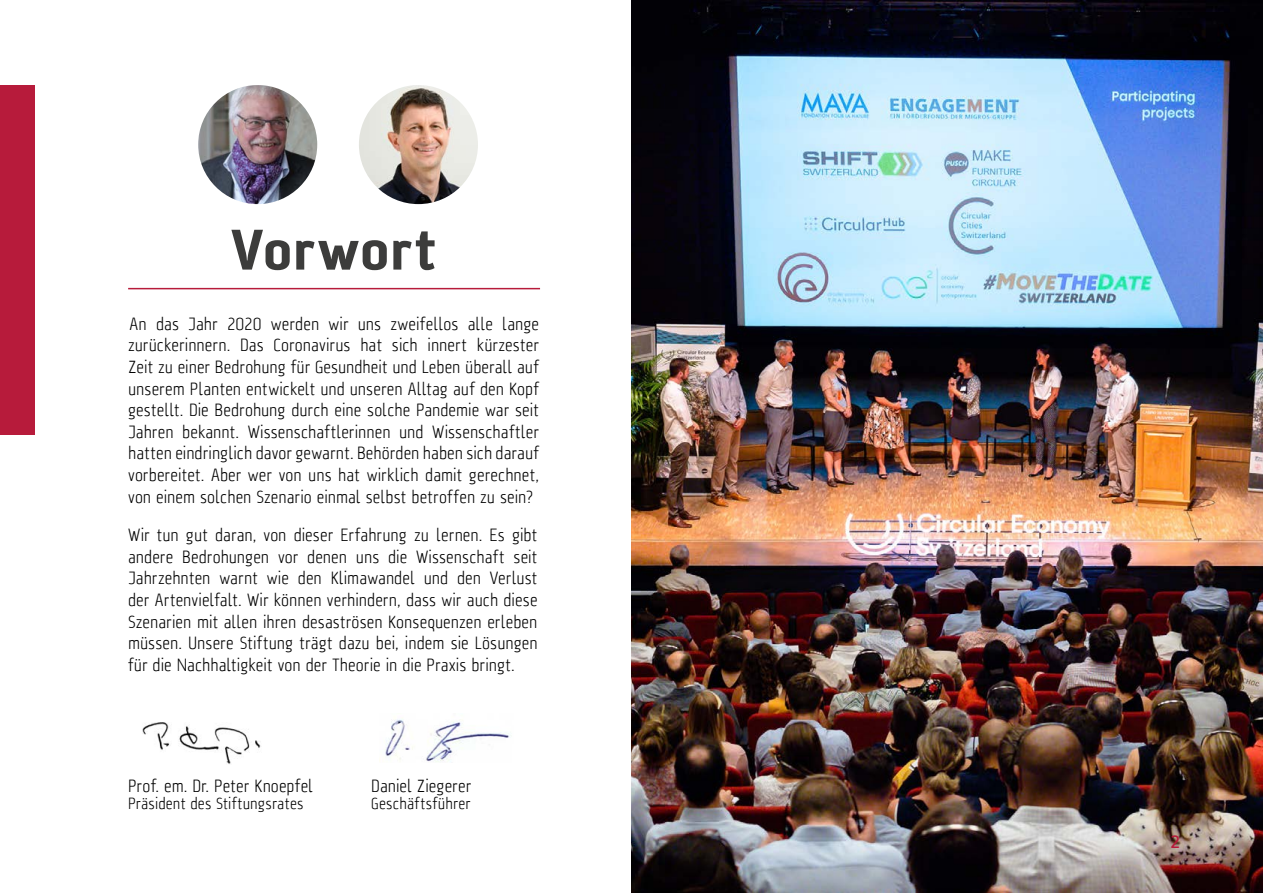
<style>
.page{position:relative;width:1263px;height:893px;background:#fff}
.page>*{position:absolute;margin:0;border:0;box-sizing:border-box;transform-origin:0 0}
.t1{font:900 58.5px "A Asanu";letter-spacing:-.01em;color:#3c3c3b}
.t2{font:300 18px/21.6px "A Asanu";letter-spacing:-.005em;color:#000;text-align:justify}
.t3{font:500 18px "Asap";color:#b71b3b}
.t4{font:300 16.5px "A Asanu";color:#000}
</style>
<div class="page">
<div style="left:0;top:85px;width:34px;height:350px;background:#b71b3b"></div>
<img style="left:631px;top:0;width:632px;height:893px">
<hr style="left:128px;top:288px;width:412px;height:1px;background:#b71b3b">
<img style="left:198px;top:85px;width:119px;height:119px;border-radius:60px">
<img style="left:359px;top:85px;width:119px;height:119px;border-radius:60px">
<img style="left:142px;top:722px;width:119px;height:42px">
<img style="left:379px;top:719px;width:130px;height:43px">
<h1 class="t1" style="left:230px;top:217px;width:208px">Vorwort</h1>
<p class="t2" style="left:128px;top:313px;width:413px">An das Jahr 2020 werden wir uns zweifellos alle lange zurückerinnern. Das Coronavirus hat sich innert kürzester Zeit zu einer Bedrohung für Gesundheit und Leben überall auf unserem Planten entwickelt und unseren Alltag auf den Kopf gestellt. Die Bedrohung durch eine solche Pandemie war seit Jahren bekannt. Wissenschaftlerinnen und Wissenschaftler hatten eindringlich davor gewarnt. Behörden haben sich darauf vorbereitet. Aber wer von uns hat wirklich damit gerechnet, von einem solchen Szenario einmal selbst betroffen zu sein?</p>
<p class="t2" style="left:128px;top:524px;width:411px">Wir tun gut daran, von dieser Erfahrung zu lernen. Es gibt andere Bedrohungen vor denen uns die Wissenschaft seit Jahrzehnten warnt wie den Klimawandel und den Verlust der Artenvielfalt. Wir können verhindern, dass wir auch diese Szenarien mit allen ihren desaströsen Konsequenzen erleben müssen. Unsere Stiftung trägt dazu bei, indem sie Lösungen für die Nachhaltigkeit von der Theorie in die Praxis bringt.</p>
<p class="t2" style="left:128px;top:775px;width:187px">Prof. em. Dr. Peter Knoepfel</p>
<p class="t4" style="left:128px;top:794px;width:177px">Präsident des Stiftungsrates</p>
<p class="t2" style="left:371px;top:775px;width:102px">Daniel Ziegerer</p>
<p class="t4" style="left:371px;top:794px;width:101px">Geschäftsführer</p>
<p class="t3" style="left:1170px;top:829px;width:11px">2</p>
</div>
